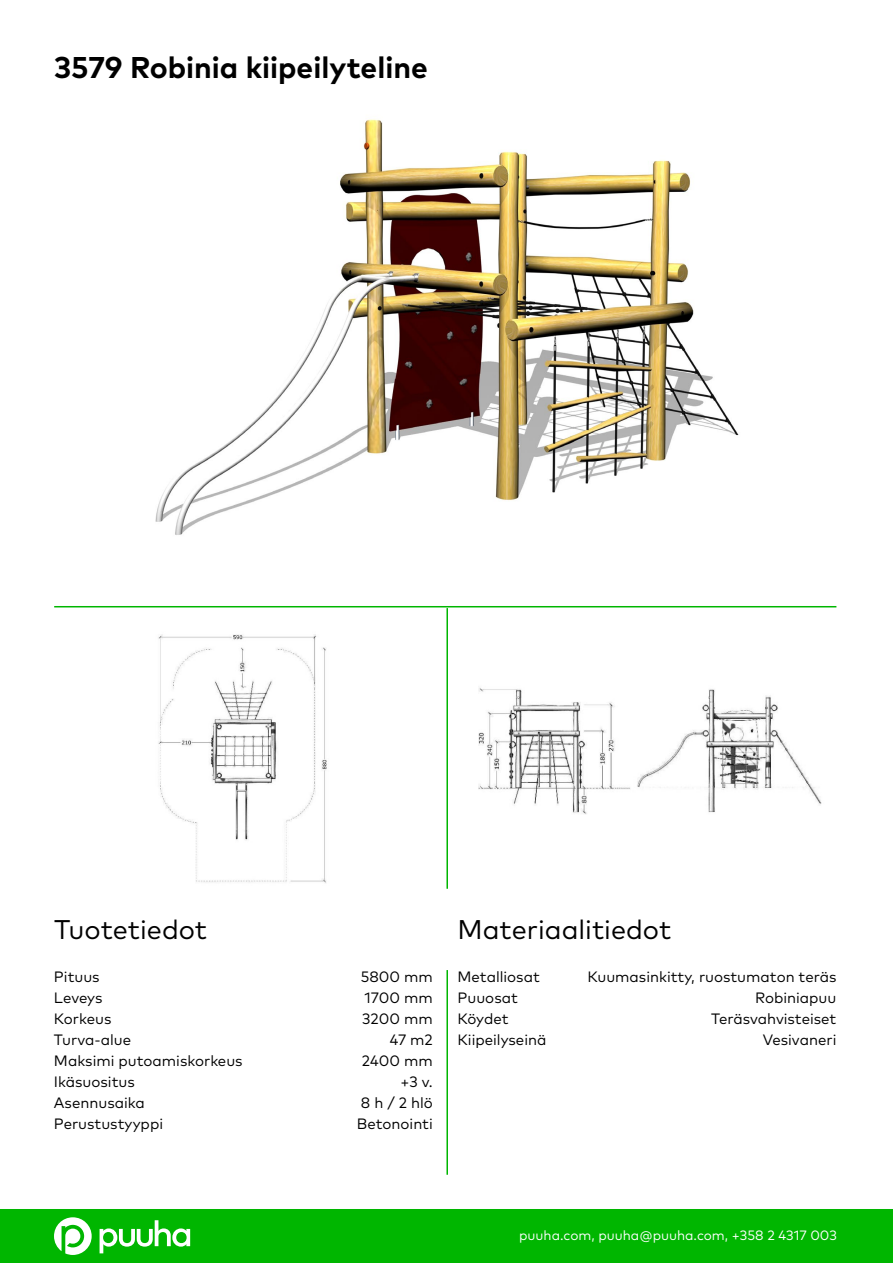
<style>
.page{position:relative;width:893px;height:1263px;background:#fff}
.page>*{position:absolute;margin:0;border:0;box-sizing:border-box;transform-origin:0 0}
.t1{font:700 30px "Mark Pro";color:#000}
.t2{font:27px "Mark Pro";color:#000}
.t3{font:15px/21px "Mark Pro";color:#000;text-align:right}
.t4{font:13.5px "Mark Pro";color:#fff}
</style>
<div class="page">
<div style="left:0;top:1209px;width:893px;height:54px;background:#00b600"></div>
<hr style="left:446px;top:970px;width:2px;height:205px;background:#00b600">
<hr style="left:446px;top:608px;width:2px;height:281px;background:#00b600">
<hr style="left:54px;top:606px;width:782px;height:1px;background:#00b600">
<svg style="left:54px;top:1217px;width:38px;height:38px"></svg>
<svg style="left:100px;top:1220px;width:90px;height:33px"></svg>
<img style="left:155px;top:119px;width:584px;height:416px">
<img style="left:158px;top:634px;width:169px;height:249px">
<img style="left:479px;top:688px;width:343px;height:126px">
<h1 class="t1" style="left:54px;top:44px;width:375px">3579 Robinia kiipeilyteline</h1>
<h2 class="t2" style="left:54px;top:909px;width:155px">Tuotetiedot</h2>
<h2 class="t2" style="left:458px;top:909px;width:215px">Materiaalitiedot</h2>
<p class="t3" style="left:587px;top:965px;width:250px">Kuumasinkitty, ruostumaton teräs<br>Robiniapuu<br>Teräsvahvisteiset<br>Vesivaneri</p>
<p class="t3" style="left:458px;top:965px;width:90px;text-align:left">Metalliosat<br>Puuosat<br>Köydet<br>Kiipeilyseinä</p>
<p class="t3" style="left:54px;top:965px;width:190px;text-align:left">Pituus<br>Leveys<br>Korkeus<br>Turva-alue<br>Maksimi putoamiskorkeus<br>Ikäsuositus<br>Asennusaika<br>Perustustyyppi</p>
<p class="t3" style="left:357px;top:965px;width:77px">5800 mm<br>1700 mm<br>3200 mm<br>47 m2<br>2400 mm +3 v.<br>8 h / 2 hlö<br>Betonointi</p>
<p class="t4" style="left:519px;top:1225px;width:319px">puuha.com, puuha@puuha.com, +358 2 4317 003</p>
</div>
